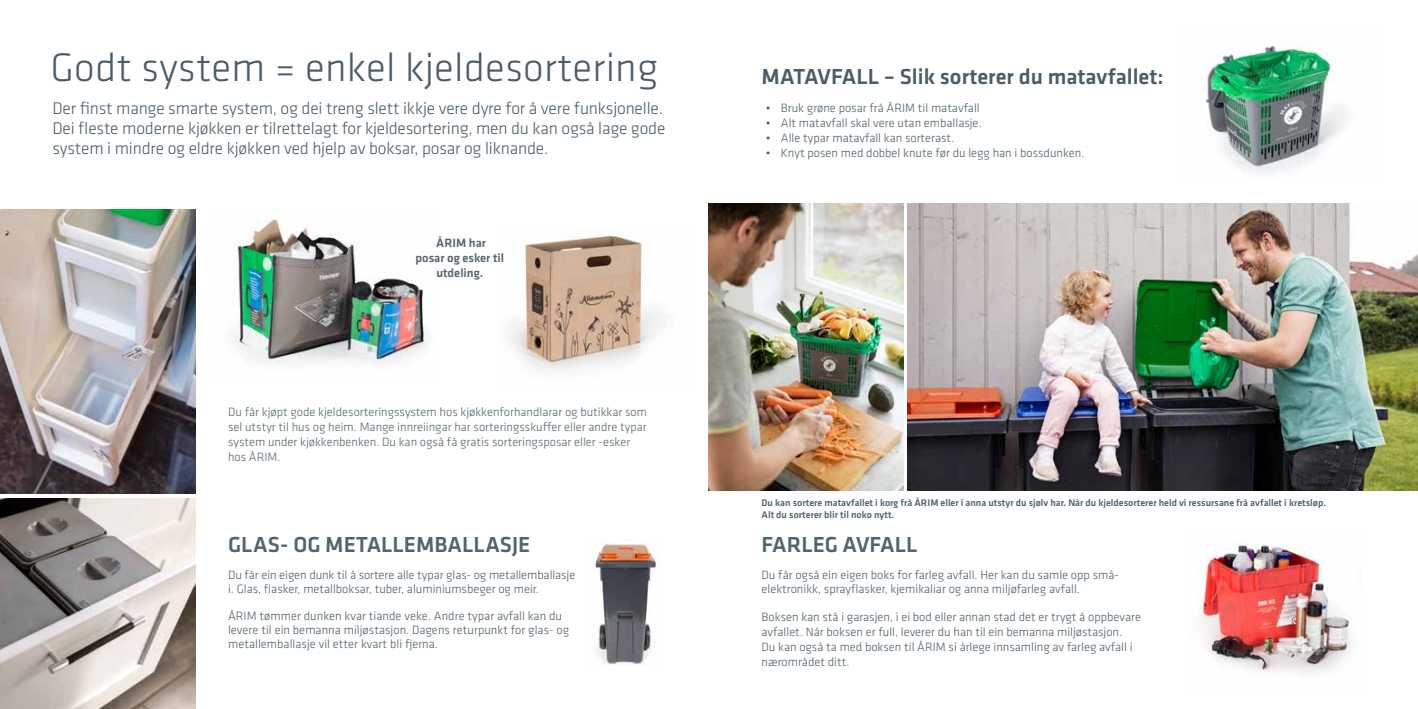
<style>
.page{position:relative;width:1418px;height:709px;background:#fff}
.page>*{position:absolute;margin:0;border:0;box-sizing:border-box;transform-origin:0 0}
.t1{font:300 41.25px "Klavika Basic";letter-spacing:.005em;color:#4b5c67}
.t2{font:500 22.5px "Klavika Basic";color:#4b5c67}
.t3{font:500 22.5px "Klavika Basic";color:#52646d}
.t4{font:300 17.5px/20px "Klavika Basic";letter-spacing:-.01em;color:#4b5c67}
.t5{font:300 12.5px/13.8px "Klavika Basic";color:#4b5c67}
.t6{font:300 12.5px/15px "Klavika Basic";color:#52646d}
.t7{font:500 12.5px/15px "Klavika Basic";color:#52646d;text-align:center}
.t8{font:500 10px/12px "Klavika Basic";color:#52646d}
</style>
<div class="page">
<img style="left:1206px;top:46px;width:141px;height:127px">
<img style="left:506px;top:234px;width:154px;height:139px">
<img style="left:0;top:498px;width:196px;height:211px">
<img style="left:0;top:210px;width:196px;height:283px">
<img style="left:907px;top:204px;width:510px;height:286px">
<img style="left:709px;top:204px;width:194px;height:286px">
<img style="left:1198px;top:545px;width:159px;height:127px">
<img style="left:234px;top:219px;width:195px;height:145px">
<img style="left:594px;top:543px;width:63px;height:122px">
<h1 class="t1" style="left:50px;top:43px;width:609px">Godt system = enkel kjeldesortering</h1>
<p class="t4" style="left:52px;top:98px;width:614px">Der finst mange smarte system, og dei treng slett ikkje vere dyre for å vere funksjonelle.<br>Dei fleste moderne kjøkken er tilrettelagt for kjeldesortering, men du kan også lage gode system i mindre og eldre kjøkken ved hjelp av boksar, posar og liknande.</p>
<p class="t7" style="left:415px;top:235px;width:90px">ÅRIM har<br>posar og esker til utdeling.</p>
<p class="t6" style="left:228px;top:404px;width:420px">Du får kjøpt gode kjeldesorteringssystem hos kjøkkenforhandlarar og butikkar som sel utstyr til hus og heim. Mange innreiingar har sorteringsskuffer eller andre typar system under kjøkkenbenken. Du kan også få gratis sorteringsposar eller -esker hos ÅRIM.</p>
<h2 class="t3" style="left:228px;top:530px;width:304px">GLAS- OG METALLEMBALLASJE</h2>
<p class="t5" style="left:228px;top:568px;width:349px">Du får ein eigen dunk til å sortere alle typar glas- og metallemballasje i. Glas, flasker, metallboksar, tuber, aluminiumsbeger og meir.</p>
<p class="t5" style="left:228px;top:609px;width:342px">ÅRIM tømmer dunken kvar tiande veke. Andre typar avfall kan du levere til ein bemanna miljøstasjon. Dagens returpunkt for glas- og metallemballasje vil etter kvart bli fjerna.</p>
<h2 class="t2" style="left:761px;top:61px;width:403px">MATAVFALL – Slik sorterer du matavfallet:</h2>
<p class="t5" style="left:766px;top:101px;width:215px">• Bruk grøne posar frå ÅRIM til matavfall</p>
<p class="t5" style="left:766px;top:116px;width:217px">• Alt matavfall skal vere utan emballasje.</p>
<p class="t5" style="left:766px;top:131px;width:190px">• Alle typar matavfall kan sorterast.</p>
<p class="t5" style="left:766px;top:146px;width:320px">• Knyt posen med dobbel knute før du legg han i bossdunken.</p>
<p class="t8" style="left:761px;top:496px;width:566px">Du kan sortere matavfallet i korg frå ÅRIM eller i anna utstyr du sjølv har. Når du kjeldesorterer held vi ressursane frå avfallet i kretsløp.<br>Alt du sorterer blir til noko nytt.</p>
<h2 class="t3" style="left:761px;top:530px;width:157px">FARLEG AVFALL</h2>
<p class="t5" style="left:761px;top:568px;width:359px">Du får også ein eigen boks for farleg avfall. Her kan du samle opp små&shy;elektronikk, sprayflasker, kjemikaliar og anna miljøfarleg avfall.</p>
<p class="t5" style="left:761px;top:609px;width:381px;line-height:15px">Boksen kan stå i garasjen, i ei bod eller annan stad det er trygt å oppbevare avfallet. Når boksen er full, leverer du han til ein bemanna miljøstasjon.<br>Du kan også ta med boksen til ÅRIM si årlege innsamling av farleg avfall i nærområdet ditt.</p>
</div>
